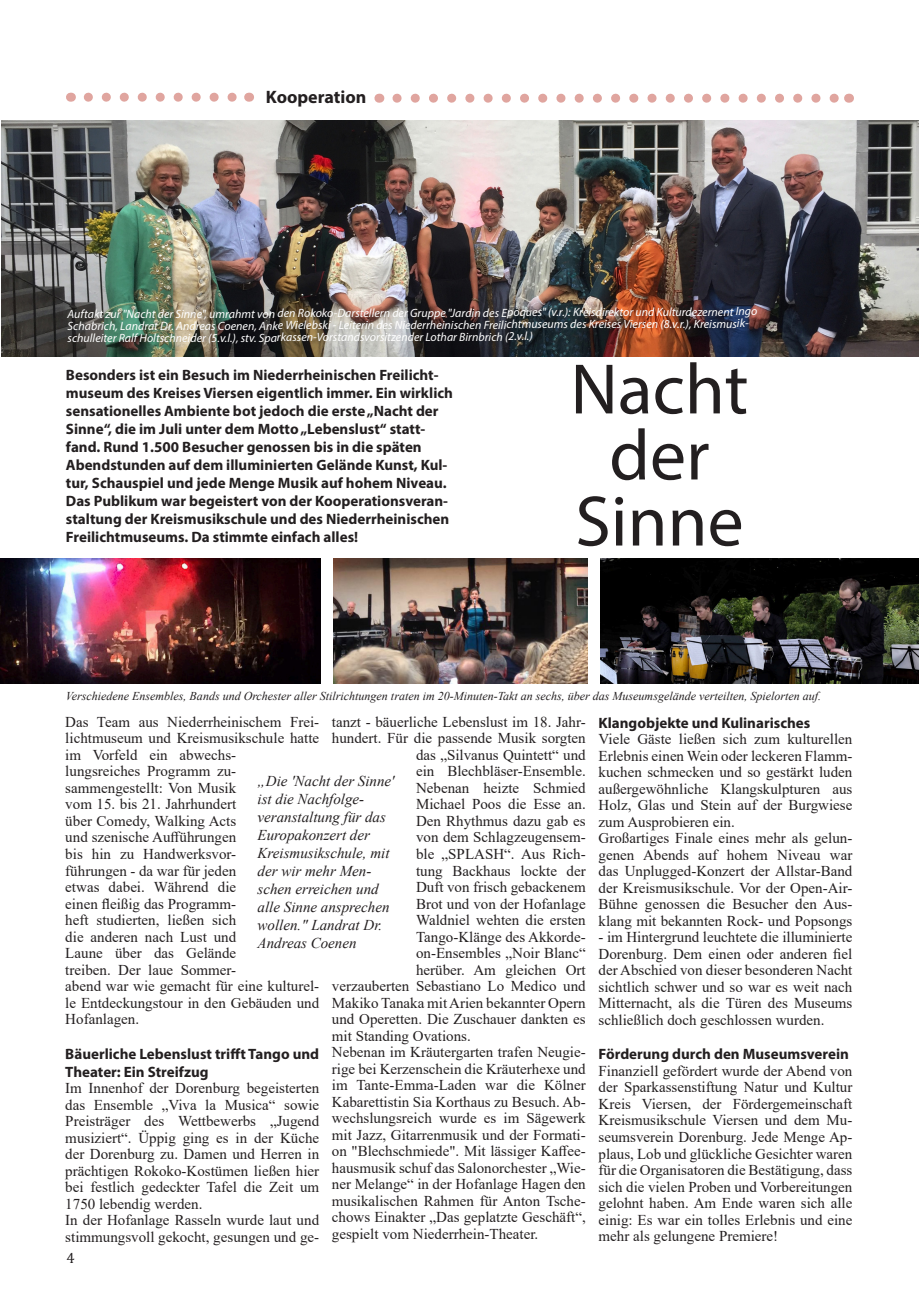
<style>
.page{position:relative;width:919px;height:1289px;background:#fff}
.page>*{position:absolute;margin:0;border:0;box-sizing:border-box;transform-origin:0 0}
.t1{font:72px/66px "Myriad Pro";color:#231f20;text-align:center}
.t2{font:700 18px "Myriad Pro";color:#231f20}
.t3{font:15px/16.5px "Times New Roman";color:#231f20}
.t4{font:700 15px/18px "Myriad Pro";color:#231f20}
.t5{font:italic 15px/18px "Times New Roman";color:#231f20}
.t6{font:15px "Cambria";color:#231f20}
.t7{font:italic 12px/12.3px "Myriad Pro";letter-spacing:-.005em;color:#fff}
.t8{font:italic 12px "Times New Roman";color:#231f20}
</style>
<div class="page">
<img style="left:1px;top:121px;width:917px;height:235px">
<img style="left:600px;top:558px;width:318px;height:126px">
<img style="left:0;top:558px;width:320px;height:126px">
<img style="left:333px;top:558px;width:254px;height:126px">
<svg style="left:397px;top:94px;width:442px;height:9px"></svg>
<svg style="left:88px;top:93px;width:149px;height:9px"></svg>
<p class="t2" style="left:266px;top:85px;width:102px">Kooperation</p>
<p class="t7" style="left:67px;top:306px;width:691px">Auftakt zur "Nacht der Sinne", umrahmt von den Rokoko-Darstellern der Gruppe "Jardin des Epoques" (v.r.): Kreisdirektor und Kulturdezernent Ingo<br>Schabrich, Landrat Dr. Andreas Coenen, Anke Wielebski - Leiterin des Niederrheinischen Freilichtmuseums des Kreises Viersen (8.v.r.), Kreismusik&shy;schulleiter Ralf Holtschneider (5.v.l.), stv. Sparkassen-Vorstandsvorsitzender Lothar Birnbrich (2.v.l.)</p>
<p class="t4" style="left:66px;top:365px;width:388px">Besonders ist ein Besuch im Niederrheinischen Freilicht&shy;museum des Kreises Viersen eigentlich immer. Ein wirklich sensationelles Ambiente bot jedoch die erste „Nacht der Sinne“, die im Juli unter dem Motto „Lebenslust“ statt&shy;fand. Rund 1.500 Besucher genossen bis in die späten Abendstunden auf dem illuminierten Gelände Kunst, Kul&shy;tur, Schauspiel und jede Menge Musik auf hohem Niveau.<br>Das Publikum war begeistert von der Kooperationsveran&shy;staltung der Kreismusikschule und des Niederrheinischen Freilichtmuseums. Da stimmte einfach alles!</p>
<h1 class="t1" style="left:570px;top:355px;width:179px">Nacht der<br>Sinne</h1>
<p class="t8" style="left:66px;top:688px;width:756px">Verschiedene Ensembles, Bands und Orchester aller Stilrichtungen traten im 20-Minuten-Takt an sechs, über das Museumsgelände verteilten, Spielorten auf.</p>
<p class="t3" style="left:65px;top:713px;width:255px">Das Team aus Niederrheinischem Frei&shy;lichtmuseum und Kreismusikschule hatte im Vorfeld ein abwechs-<br>lungsreiches Programm zu&shy;sammengestellt: Von Musik<br>vom 15. bis 21. Jahrhundert<br>über Comedy, Walking Acts<br>und szenische Aufführungen<br>bis hin zu Handwerksvor-<br>führungen - da war für jeden<br>etwas dabei. Während die<br>einen fleißig das Programm-<br>heft studierten, ließen sich<br>die anderen nach Lust und<br>Laune über das Gelände<br>treiben. Der laue Sommer-<br>abend war wie gemacht für eine kulturel&shy;le Entdeckungstour in den Gebäuden und<br>Hofanlagen.</p>
<p class="t4" style="left:65px;top:1044px;width:255px">Bäuerliche Lebenslust trifft Tango und<br>Theater: Ein Streifzug</p>
<p class="t3" style="left:65px;top:1079px;width:255px">Im Innenhof der Dorenburg begeisterten das Ensemble „Viva la Musica“ sowie Preisträger des Wettbewerbs „Jugend musiziert“. Üppig ging es in der Küche der Dorenburg zu. Damen und Herren in prächtigen Rokoko-Kostümen ließen hier bei festlich gedeckter Tafel die Zeit um 1750 lebendig werden.<br>In der Hofanlage Rasseln wurde laut und stimmungsvoll gekocht, gesungen und ge-</p>
<p class="t3" style="left:332px;top:713px;width:255px">tanzt - bäuerliche Lebenslust im 18. Jahr-</p>
<p class="t3" style="left:332px;top:729px;width:255px">hundert. Für die passende Musik sorgten</p>
<p class="t3" style="left:416px;top:746px;width:171px">das „Silvanus Quintett“ und</p>
<p class="t3" style="left:416px;top:762px;width:171px">ein Blechbläser-Ensemble.</p>
<p class="t3" style="left:416px;top:779px;width:171px">Nebenan heizte Schmied</p>
<p class="t3" style="left:416px;top:795px;width:171px">Michael Poos die Esse an.</p>
<p class="t3" style="left:416px;top:812px;width:171px">Den Rhythmus dazu gab es</p>
<p class="t3" style="left:416px;top:828px;width:171px">von dem Schlagzeugensem-</p>
<p class="t3" style="left:416px;top:845px;width:171px">ble „SPLASH“. Aus Rich-</p>
<p class="t3" style="left:416px;top:861px;width:171px">tung Backhaus lockte der</p>
<p class="t3" style="left:416px;top:878px;width:171px">Duft von frisch gebackenem</p>
<p class="t3" style="left:416px;top:894px;width:171px">Brot und von der Hofanlage</p>
<p class="t3" style="left:416px;top:911px;width:171px">Waldniel wehten die ersten</p>
<p class="t3" style="left:416px;top:927px;width:171px">Tango-Klänge des Akkorde-</p>
<p class="t3" style="left:416px;top:944px;width:171px">on-Ensembles „Noir Blanc“</p>
<p class="t3" style="left:416px;top:960px;width:171px">herüber. Am gleichen Ort</p>
<p class="t3" style="left:332px;top:977px;width:255px">verzauberten Sebastiano Lo Medico und</p>
<p class="t3" style="left:332px;top:993px;width:255px">Makiko Tanaka mit Arien bekannter Opern</p>
<p class="t3" style="left:332px;top:1010px;width:255px">und Operetten. Die Zuschauer dankten es</p>
<p class="t3" style="left:332px;top:1026px;width:140px">mit Standing Ovations.</p>
<p class="t3" style="left:332px;top:1043px;width:255px">Nebenan im Kräutergarten trafen Neugie-</p>
<p class="t3" style="left:332px;top:1059px;width:255px">rige bei Kerzenschein die Kräuterhexe und</p>
<p class="t3" style="left:332px;top:1076px;width:255px">im Tante-Emma-Laden war die Kölner</p>
<p class="t3" style="left:332px;top:1092px;width:255px">Kabarettistin Sia Korthaus zu Besuch. Ab-</p>
<p class="t3" style="left:332px;top:1109px;width:255px">wechslungsreich wurde es im Sägewerk</p>
<p class="t3" style="left:332px;top:1125px;width:255px">mit Jazz, Gitarrenmusik und der Formati-</p>
<p class="t3" style="left:332px;top:1142px;width:255px">on "Blechschmiede". Mit lässiger Kaffee-</p>
<p class="t3" style="left:332px;top:1158px;width:255px">hausmusik schuf das Salonorchester „Wie-</p>
<p class="t3" style="left:332px;top:1175px;width:255px">ner Melange“ in der Hofanlage Hagen den</p>
<p class="t3" style="left:332px;top:1191px;width:255px">musikalischen Rahmen für Anton Tsche-</p>
<p class="t3" style="left:332px;top:1208px;width:255px">chows Einakter „Das geplatzte Geschäft“,</p>
<p class="t3" style="left:332px;top:1224px;width:208px">gespielt vom Niederrhein-Theater.</p>
<p class="t5" style="left:257px;top:772px;width:138px">„Die 'Nacht der Sinne' ist die Nachfolge&shy;veranstaltung für das<br>Europakonzert der<br>Kreismusikschule, mit der wir mehr Men&shy;schen erreichen und alle Sinne ansprechen wollen." Landrat Dr.<br>Andreas Coenen</p>
<p class="t6" style="left:67px;top:1249px;width:10px">4</p>
<p class="t4" style="left:598px;top:713px;width:213px">Klangobjekte und Kulinarisches</p>
<p class="t3" style="left:598px;top:730px;width:255px">Viele Gäste ließen sich zum kulturellen Erlebnis einen Wein oder leckeren Flamm&shy;kuchen schmecken und so gestärkt luden außergewöhnliche Klangskulpturen aus Holz, Glas und Stein auf der Burgwiese zum Ausprobieren ein.<br>Großartiges Finale eines mehr als gelun&shy;genen Abends auf hohem Niveau war das Unplugged-Konzert der Allstar-Band der Kreismusikschule. Vor der Open-Air-Bühne genossen die Besucher den Aus&shy;klang mit bekannten Rock- und Popsongs</p>
<p class="t3" style="left:598px;top:928px;width:255px;text-align:justify">- im Hintergrund leuchtete die illuminierte Dorenburg. Dem einen oder anderen fiel der Abschied von dieser besonderen Nacht sichtlich schwer und so war es weit nach Mitternacht, als die Türen des Museums schließlich doch geschlossen wurden.</p>
<p class="t4" style="left:598px;top:1044px;width:252px">Förderung durch den Museumsverein</p>
<p class="t3" style="left:598px;top:1062px;width:255px;text-align:justify">Finanziell gefördert wurde der Abend von der Sparkassenstiftung Natur und Kultur Kreis Viersen, der Fördergemeinschaft Kreismusikschule Viersen und dem Mu&shy;seumsverein Dorenburg. Jede Menge Ap&shy;plaus, Lob und glückliche Gesichter waren für die Organisatoren die Bestätigung, dass sich die vielen Proben und Vorbereitungen gelohnt haben. Am Ende waren sich alle einig: Es war ein tolles Erlebnis und eine mehr als gelungene Premiere!</p>
</div>
